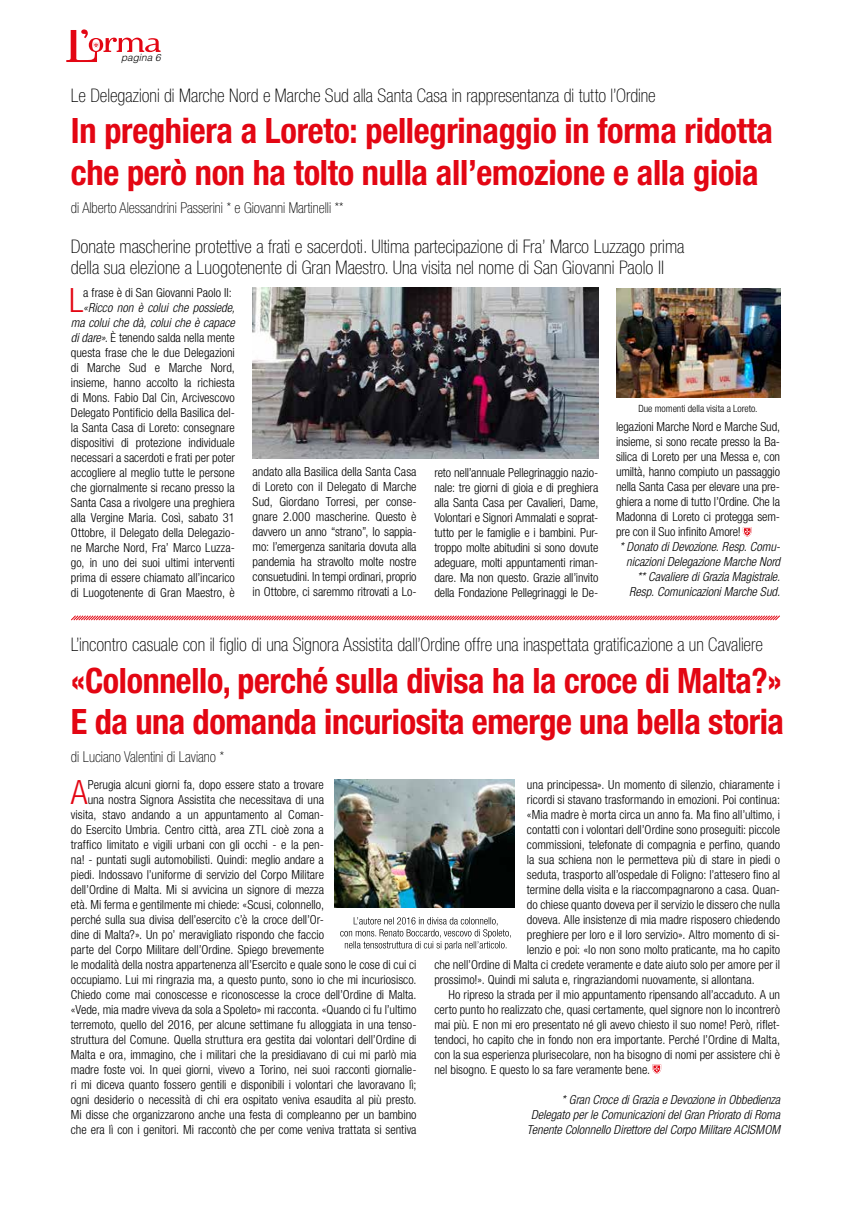
<style>
.page{position:relative;width:851px;height:1205px;background:#fff}
.page>*{position:absolute;margin:0;border:0;box-sizing:border-box;transform-origin:0 0}
.t1{font:700 condensed 35px/41.2px "Helvetica Neue LT Std";letter-spacing:-.01em;color:#e30613}
.t2{font:300 condensed 33.5px "Helvetica Neue LT Std";color:#e30613}
.t3{font:100 condensed 18.75px/21.2px "Helvetica Neue LT Std";color:#000}
.t4{font:100 condensed 15px "Helvetica Neue LT Std";color:#000}
.t5{font:300 condensed 12.5px/15px "Helvetica Neue LT Std";color:#000;text-align:justify}
.t6{font:italic 300 condensed 12.5px/15px "Helvetica Neue LT Std";color:#000;text-align:right}
.t7{font:300 condensed 10px "Helvetica Neue LT Std";color:#000}
.t8{font:italic 300 10px "Helvetica LT Std";color:#000}
.s1{font-style:italic}
</style>
<div class="page">
<svg style="left:66px;top:29px;width:94px;height:33px"></svg>
<img style="left:252px;top:288px;width:346px;height:170px">
<img style="left:616px;top:288px;width:164px;height:109px">
<svg style="left:71px;top:615px;width:709px;height:6px"></svg>
<img style="left:334px;top:780px;width:180px;height:127px">
<svg style="left:742px;top:527px;width:9px;height:10px"></svg>
<svg style="left:652px;top:1064px;width:9px;height:10px"></svg>
<svg style="left:340px;top:917px;width:169px;height:33px"></svg>
<p class="t8" style="left:121px;top:52px;width:41px">pagina 6</p>
<h3 class="t3" style="left:71px;top:85px;width:586px">Le Delegazioni di Marche Nord e Marche Sud alla Santa Casa in rappresentanza di tutto l’Ordine</h3>
<h1 class="t1" style="left:71px;top:110px;width:703px">In preghiera a Loreto: pellegrinaggio in forma ridotta che però non ha tolto nulla all’emozione e alla gioia</h1>
<p class="t4" style="left:71px;top:199px;width:274px">di Alberto Alessandrini Passerini * e Giovanni Martinelli **</p>
<h3 class="t3" style="left:71px;top:235px;width:615px">Donate mascherine protettive a frati e sacerdoti. Ultima partecipazione di Fra’ Marco Luzzago prima della sua elezione a Luogotenente di Gran Maestro. Una visita nel nome di San Giovanni Paolo II</h3>
<h2 class="t2" style="left:69px;top:281px;width:16px">L</h2>
<p class="t5" style="left:83px;top:285px;width:150px">a frase è di San Giovanni Paolo II:</p>
<p class="t5" style="left:71px;top:300px;width:165px;text-indent:12px"><span class="s1">«Ricco non è colui che possiede, ma colui che dà, colui che è capace di dare».</span> È tenendo salda nella mente questa frase che le due Delegazioni di Marche Sud e Marche Nord, insieme, hanno accolto la richiesta di Mons. Fabio Dal Cin, Arcivescovo Delegato Pontificio della Basilica del&shy;la Santa Casa di Loreto: consegnare dispositivi di protezione individuale necessari a sacerdoti e frati per poter accogliere al meglio tutte le persone che giornalmente si recano presso la Santa Casa a rivolgere una preghiera alla Vergine Maria. Così, sabato 31<br>Ottobre, il Delegato della Delegazio&shy;ne Marche Nord, Fra’ Marco Luzza&shy;go, in uno dei suoi ultimi interventi prima di essere chiamato all’incarico di Luogotenente di Gran Maestro, è</p>
<p class="t7" style="left:638px;top:403px;width:121px">Due momenti della visita a Loreto.</p>
<p class="t5" style="left:616px;top:419px;width:165px">legazioni Marche Nord e Marche Sud, insieme, si sono recate presso la Ba&shy;silica di Loreto per una Messa e, con umiltà, hanno compiuto un passaggio nella Santa Casa per elevare una pre&shy;ghiera a nome di tutto l’Ordine. Che la Madonna di Loreto ci protegga sem&shy;pre con il Suo infinito Amore!</p>
<p class="t6" style="left:619px;top:540px;width:162px">* Donato di Devozione. Resp. Comu&shy;nicazioni Delegazione Marche Nord ** Cavaliere di Grazia Magistrale.<br>Resp. Comunicazioni Marche Sud.</p>
<p class="t5" style="left:252px;top:464px;width:165px">andato alla Basilica della Santa Casa di Loreto con il Delegato di Marche Sud, Giordano Torresi, per conse&shy;gnare 2.000 mascherine. Questo è davvero un anno “strano”, lo sappia&shy;mo: l’emergenza sanitaria dovuta alla pandemia ha stravolto molte nostre consuetudini. In tempi ordinari, proprio in Ottobre, ci saremmo ritrovati a Lo-</p>
<p class="t5" style="left:434px;top:465px;width:165px">reto nell’annuale Pellegrinaggio nazio&shy;nale: tre giorni di gioia e di preghiera alla Santa Casa per Cavalieri, Dame, Volontari e Signori Ammalati e soprat&shy;tutto per le famiglie e i bambini. Pur&shy;troppo molte abitudini si sono dovute adeguare, molti appuntamenti riman&shy;dare. Ma non questo. Grazie all’invito della Fondazione Pellegrinaggi le De-</p>
<h3 class="t3" style="left:71px;top:634px;width:693px">L’incontro casuale con il figlio di una Signora Assistita dall’Ordine offre una inaspettata gratificazione a un Cavaliere</h3>
<h1 class="t1" style="left:71px;top:659px;width:714px">«Colonnello, perché sulla divisa ha la croce di Malta?»<br>E da una domanda incuriosita emerge una bella storia</h1>
<p class="t4" style="left:71px;top:749px;width:155px">di Luciano Valentini di Laviano *</p>
<h2 class="t2" style="left:71px;top:773px;width:18px">A</h2>
<p class="t5" style="left:88px;top:777px;width:238px">Perugia alcuni giorni fa, dopo essere stato a trovare</p>
<p class="t5" style="left:88px;top:792px;width:238px">una nostra Signora Assistita che necessitava di una</p>
<p class="t5" style="left:71px;top:807px;width:254px">visita, stavo andando a un appuntamento al Coman-</p>
<p class="t5" style="left:71px;top:822px;width:254px">do Esercito Umbria. Centro città, area ZTL cioè zona a</p>
<p class="t5" style="left:71px;top:837px;width:254px">traffico limitato e vigili urbani con gli occhi - e la pen-</p>
<p class="t5" style="left:71px;top:852px;width:254px">na! - puntati sugli automobilisti. Quindi: meglio andare a</p>
<p class="t5" style="left:71px;top:867px;width:254px">piedi. Indossavo l’uniforme di servizio del Corpo Militare</p>
<p class="t5" style="left:71px;top:882px;width:254px">dell’Ordine di Malta. Mi si avvicina un signore di mezza</p>
<p class="t5" style="left:71px;top:897px;width:254px">età. Mi ferma e gentilmente mi chiede: «Scusi, colonnello,</p>
<p class="t5" style="left:71px;top:912px;width:254px">perché sulla sua divisa dell’esercito c’è la croce dell’Or-</p>
<p class="t5" style="left:71px;top:927px;width:254px">dine di Malta?». Un po’ meravigliato rispondo che faccio</p>
<p class="t5" style="left:71px;top:942px;width:254px">parte del Corpo Militare dell’Ordine. Spiego brevemente</p>
<p class="t5" style="left:71px;top:957px;width:347px">le modalità della nostra appartenenza all’Esercito e quale sono le cose di cui ci</p>
<p class="t5" style="left:71px;top:972px;width:347px">occupiamo. Lui mi ringrazia ma, a questo punto, sono io che mi incuriosisco.</p>
<p class="t5" style="left:71px;top:987px;width:347px">Chiedo come mai conoscesse e riconoscesse la croce dell’Ordine di Malta.</p>
<p class="t5" style="left:71px;top:1002px;width:347px">«Vede, mia madre viveva da sola a Spoleto» mi racconta. «Quando ci fu l’ultimo</p>
<p class="t5" style="left:71px;top:1017px;width:347px">terremoto, quello del 2016, per alcune settimane fu alloggiata in una tenso-</p>
<p class="t5" style="left:71px;top:1032px;width:347px">struttura del Comune. Quella struttura era gestita dai volontari dell’Ordine di</p>
<p class="t5" style="left:71px;top:1047px;width:347px">Malta e ora, immagino, che i militari che la presidiavano di cui mi parlò mia</p>
<p class="t5" style="left:71px;top:1062px;width:347px">madre foste voi. In quei giorni, vivevo a Torino, nei suoi racconti giornalie-</p>
<p class="t5" style="left:71px;top:1077px;width:347px">ri mi diceva quanto fossero gentili e disponibili i volontari che lavoravano lì;</p>
<p class="t5" style="left:71px;top:1092px;width:347px">ogni desiderio o necessità di chi era ospitato veniva esaudita al più presto.</p>
<p class="t5" style="left:71px;top:1107px;width:347px">Mi disse che organizzarono anche una festa di compleanno per un bambino</p>
<p class="t5" style="left:71px;top:1122px;width:347px">che era lì con i genitori. Mi raccontò che per come veniva trattata si sentiva</p>
<p class="t5" style="left:527px;top:777px;width:254px">una principessa». Un momento di silenzio, chiaramente i</p>
<p class="t5" style="left:527px;top:792px;width:254px">ricordi si stavano trasformando in emozioni. Poi continua:</p>
<p class="t5" style="left:527px;top:807px;width:254px">«Mia madre è morta circa un anno fa. Ma fino all’ultimo, i</p>
<p class="t5" style="left:527px;top:822px;width:254px">contatti con i volontari dell’Ordine sono proseguiti: piccole</p>
<p class="t5" style="left:527px;top:837px;width:254px">commissioni, telefonate di compagnia e perfino, quando</p>
<p class="t5" style="left:527px;top:852px;width:254px">la sua schiena non le permetteva più di stare in piedi o</p>
<p class="t5" style="left:527px;top:867px;width:254px">seduta, trasporto all’ospedale di Foligno: l’attesero fino al</p>
<p class="t5" style="left:527px;top:882px;width:254px">termine della visita e la riaccompagnarono a casa. Quan-</p>
<p class="t5" style="left:527px;top:897px;width:254px">do chiese quanto doveva per il servizio le dissero che nulla</p>
<p class="t5" style="left:527px;top:912px;width:254px">doveva. Alle insistenze di mia madre risposero chiedendo</p>
<p class="t5" style="left:527px;top:927px;width:254px">preghiere per loro e il loro servizio». Altro momento di si-</p>
<p class="t5" style="left:527px;top:942px;width:254px">lenzio e poi: «Io non sono molto praticante, ma ho capito</p>
<p class="t5" style="left:434px;top:957px;width:347px">che nell’Ordine di Malta ci credete veramente e date aiuto solo per amore per il</p>
<p class="t5" style="left:434px;top:972px;width:322px">prossimo!». Quindi mi saluta e, ringraziandomi nuovamente, si allontana.</p>
<p class="t5" style="left:448px;top:987px;width:333px">Ho ripreso la strada per il mio appuntamento ripensando all’accaduto. A un</p>
<p class="t5" style="left:434px;top:1002px;width:347px">certo punto ho realizzato che, quasi certamente, quel signore non lo incontrerò</p>
<p class="t5" style="left:434px;top:1017px;width:347px">mai più. E non mi ero presentato né gli avevo chiesto il suo nome! Però, riflet-</p>
<p class="t5" style="left:434px;top:1032px;width:347px">tendoci, ho capito che in fondo non era importante. Perché l’Ordine di Malta,</p>
<p class="t5" style="left:434px;top:1047px;width:347px">con la sua esperienza plurisecolare, non ha bisogno di nomi per assistere chi è</p>
<p class="t5" style="left:434px;top:1062px;width:217px">nel bisogno. E questo lo sa fare veramente bene.</p>
<p class="t6" style="left:527px;top:1092px;width:254px">* Gran Croce di Grazia e Devozione in Obbedienza<br>Delegato per le Comunicazioni del Gran Priorato di Roma<br>Tenente Colonnello Direttore del Corpo Militare ACISMOM</p>
</div>
